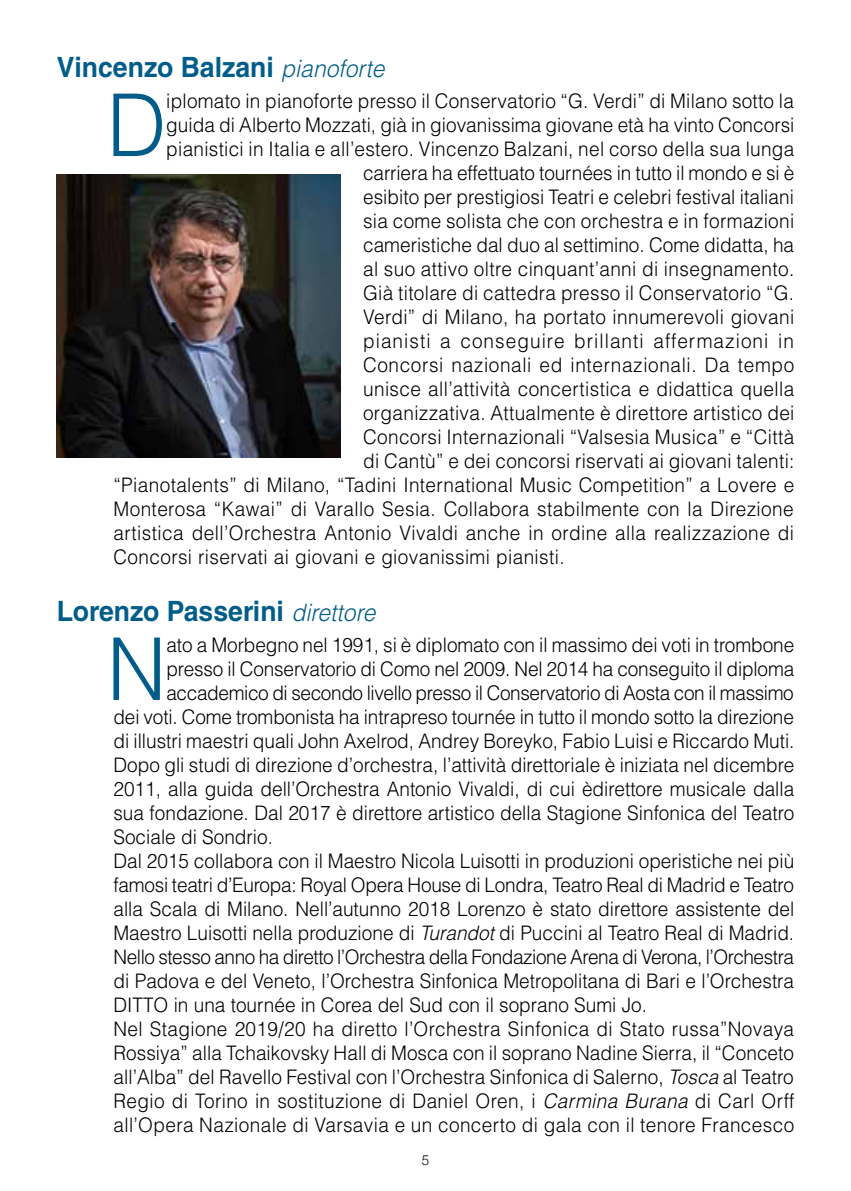
<style>
.page{position:relative;width:851px;height:1191px;background:#fff}
.page>*{position:absolute;margin:0;border:0;box-sizing:border-box;transform-origin:0 0}
.t1{font:300 86.6px "Helvetica LT Std";color:#005d89;scale:.95 1}
.t2{font:700 28px "Helvetica LT Std";color:#005d89;scale:.95 1}
.t3{font:300 20px "Helvetica LT Std";color:#000;scale:.95 1}
.t4{font:300 20px "Helvetica LT Std";letter-spacing:.02em;color:#000;scale:.95 1}
.t5{font:300 20px "Helvetica LT Std";letter-spacing:-.025em;color:#000;scale:.95 1}
.t6{font:300 20px "Helvetica LT Std";letter-spacing:.025em;color:#000;scale:.95 1}
.t7{font:300 20px "Helvetica LT Std";letter-spacing:-.02em;color:#000;scale:.95 1}
.t8{font:300 20px "Helvetica LT Std";letter-spacing:.055em;color:#000;scale:.95 1}
.t9{font:300 20px "Helvetica LT Std";letter-spacing:.03em;color:#000;scale:.95 1}
.t10{font:300 14px "Helvetica Neue";color:#000;scale:.95 1}
.s1{font-weight:300;font-style:italic;font-size:24px}
.s2{font-style:italic}
</style>
<div class="page">
<img style="left:57px;top:174px;width:283px;height:284px">
<h2 class="t2" style="left:57px;top:50px;width:346px">Vincenzo Balzani <span class="s1">pianoforte</span></h2>
<h1 class="t1" style="left:107px;top:71px;width:64px">D</h1>
<p class="t3" style="left:166px;top:88px;width:662px">iplomato in pianoforte presso il Conservatorio “G. Verdi” di Milano sotto la</p>
<p class="t3" style="left:166px;top:112px;width:662px">guida di Alberto Mozzati, già in giovanissima giovane età ha vinto Concorsi</p>
<p class="t3" style="left:166px;top:136px;width:662px">pianistici in Italia e all’estero. Vincenzo Balzani, nel corso della sua lunga</p>
<p class="t3" style="left:363px;top:160px;width:455px">carriera ha effettuato tournées in tutto il mondo e si è</p>
<p class="t3" style="left:363px;top:184px;width:455px">esibito per prestigiosi Teatri e celebri festival italiani</p>
<p class="t3" style="left:363px;top:208px;width:455px">sia come solista che con orchestra e in formazioni</p>
<p class="t3" style="left:363px;top:232px;width:455px">cameristiche dal duo al settimino. Come didatta, ha</p>
<p class="t4" style="left:363px;top:256px;width:455px">al suo attivo oltre cinquant’anni di insegnamento.</p>
<p class="t3" style="left:363px;top:280px;width:455px">Già titolare di cattedra presso il Conservatorio “G.</p>
<p class="t4" style="left:363px;top:304px;width:455px">Verdi” di Milano, ha portato innumerevoli giovani</p>
<p class="t8" style="left:363px;top:328px;width:455px">pianisti a conseguire brillanti affermazioni in</p>
<p class="t9" style="left:363px;top:352px;width:455px">Concorsi nazionali ed internazionali. Da tempo</p>
<p class="t4" style="left:363px;top:376px;width:455px">unisce all’attività concertistica e didattica quella</p>
<p class="t3" style="left:363px;top:400px;width:455px">organizzativa. Attualmente è direttore artistico dei</p>
<p class="t4" style="left:363px;top:424px;width:455px">Concorsi Internazionali “Valsesia Musica” e “Città</p>
<p class="t3" style="left:363px;top:448px;width:455px">di Cantù” e dei concorsi riservati ai giovani talenti:</p>
<p class="t4" style="left:113px;top:472px;width:718px">“Pianotalents” di Milano, “Tadini International Music Competition” a Lovere e</p>
<p class="t4" style="left:113px;top:496px;width:717px">Monterosa “Kawai” di Varallo Sesia. Collabora stabilmente con la Direzione</p>
<p class="t6" style="left:113px;top:520px;width:717px">artistica dell’Orchestra Antonio Vivaldi anche in ordine alla realizzazione di</p>
<p class="t4" style="left:113px;top:544px;width:476px">Concorsi riservati ai giovani e giovanissimi pianisti.</p>
<h2 class="t2" style="left:57px;top:594px;width:337px">Lorenzo Passerini <span class="s1">direttore</span></h2>
<h1 class="t1" style="left:107px;top:615px;width:64px">N</h1>
<p class="t3" style="left:166px;top:632px;width:662px">ato a Morbegno nel 1991, si è diplomato con il massimo dei voti in trombone</p>
<p class="t3" style="left:166px;top:656px;width:662px">presso il Conservatorio di Como nel 2009. Nel 2014 ha conseguito il diploma</p>
<p class="t7" style="left:166px;top:680px;width:661px">accademico di secondo livello presso il Conservatorio di Aosta con il massimo</p>
<p class="t3" style="left:113px;top:704px;width:717px">dei voti. Come trombonista ha intrapreso tournée in tutto il mondo sotto la direzione</p>
<p class="t3" style="left:113px;top:728px;width:718px">di illustri maestri quali John Axelrod, Andrey Boreyko, Fabio Luisi e Riccardo Muti.</p>
<p class="t3" style="left:113px;top:752px;width:718px">Dopo gli studi di direzione d’orchestra, l’attività direttoriale è iniziata nel dicembre</p>
<p class="t3" style="left:113px;top:776px;width:718px">2011, alla guida dell’Orchestra Antonio Vivaldi, di cui èdirettore musicale dalla</p>
<p class="t3" style="left:113px;top:800px;width:718px">sua fondazione. Dal 2017 è direttore artistico della Stagione Sinfonica del Teatro</p>
<p class="t3" style="left:113px;top:824px;width:169px">Sociale di Sondrio.</p>
<p class="t3" style="left:113px;top:848px;width:718px">Dal 2015 collabora con il Maestro Nicola Luisotti in produzioni operistiche nei più</p>
<p class="t3" style="left:113px;top:872px;width:717px">famosi teatri d’Europa: Royal Opera House di Londra, Teatro Real di Madrid e Teatro</p>
<p class="t3" style="left:113px;top:896px;width:718px">alla Scala di Milano. Nell’autunno 2018 Lorenzo è stato direttore assistente del</p>
<p class="t3" style="left:113px;top:920px;width:718px">Maestro Luisotti nella produzione di <span class="s2">Turandot</span> di Puccini al Teatro Real di Madrid.</p>
<p class="t5" style="left:113px;top:944px;width:717px">Nello stesso anno ha diretto l’Orchestra della Fondazione Arena di Verona, l’Orchestra</p>
<p class="t3" style="left:113px;top:968px;width:718px">di Padova e del Veneto, l’Orchestra Sinfonica Metropolitana di Bari e l’Orchestra</p>
<p class="t3" style="left:113px;top:992px;width:563px">DITTO in una tournée in Corea del Sud con il soprano Sumi Jo.</p>
<p class="t4" style="left:113px;top:1016px;width:718px">Nel Stagione 2019/20 ha diretto l’Orchestra Sinfonica di Stato russa”Novaya</p>
<p class="t3" style="left:113px;top:1040px;width:718px">Rossiya” alla Tchaikovsky Hall di Mosca con il soprano Nadine Sierra, il “Conceto</p>
<p class="t3" style="left:113px;top:1064px;width:717px">all’Alba” del Ravello Festival con l’Orchestra Sinfonica di Salerno, <span class="s2">Tosca</span> al Teatro</p>
<p class="t4" style="left:113px;top:1088px;width:718px">Regio di Torino in sostituzione di Daniel Oren, i <span class="s2">Carmina Burana</span> di Carl Orff</p>
<p class="t4" style="left:113px;top:1112px;width:718px">all’Opera Nazionale di Varsavia e un concerto di gala con il tenore Francesco</p>
<p class="t10" style="left:421px;top:1148px;width:9px">5</p>
</div>
